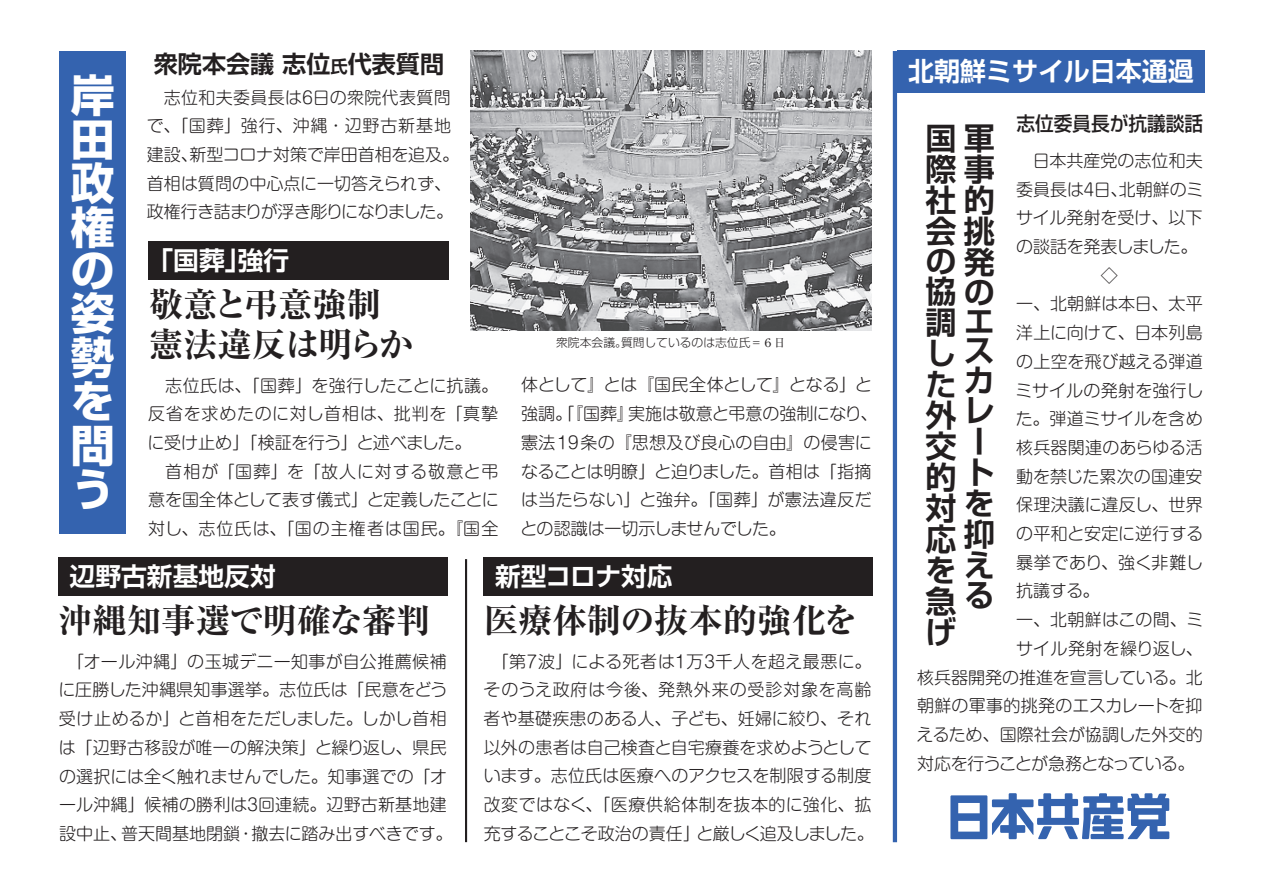
<style>
.page{position:relative;width:1263px;height:893px;background:#fff}
.page>*{position:absolute;margin:0;border:0;box-sizing:border-box;transform-origin:0 0}
.t1{font:700 44.1px/43.8px "Shin Go Pr 5";color:#fff;text-align:justify}
.t2{font:700 expanded 34.05px/40.3px "Ryumin Pr 5";color:#231f20}
.t3{font:700 31.05px/30.9px "Shin Go Pr 5 De";color:#231f20}
.t4{font:700 25.95px "Shin Go Pr 5 De";color:#fff}
.t5{font:700 25.5px "Shin Go Pr 5 De";color:#fff}
.t6{font:700 23.85px "Shin Go Pr 5 De";color:#231f20}
.t7{font:500 19.65px "Shin Go Pr 5";color:#231f20;scale:.95 1}
.t8{font:300 16.95px/28.7px "Shin M Go Pro";color:#231f20}
.t9{font:300 16.95px/28.7px "Shin M Go Pro";letter-spacing:.02em;color:#231f20}
.t10{font:300 16.95px "Shin M Go Pro";letter-spacing:-.035em;color:#231f20}
.t11{font:300 16.95px "Shin M Go Pro";letter-spacing:-.02em;color:#231f20}
.t12{font:300 11.7px "Shin Go Pr 5";letter-spacing:-.005em;color:#231f20}
.s1{font-size:17.1px}
.s2{font-family:"Ryumin Pr 5";font-weight:400}
</style>
<div class="page">
<div style="left:897px;top:51px;width:308px;height:42px;background:#3463af"></div>
<div style="left:59px;top:51px;width:67px;height:482px;background:#3463af"></div>
<svg style="left:950px;top:793px;width:219px;height:46px"></svg>
<div style="left:149px;top:241px;width:300px;height:38px;background:#231f20"></div>
<div style="left:58px;top:558px;width:389px;height:38px;background:#231f20"></div>
<div style="left:484px;top:558px;width:389px;height:38px;background:#231f20"></div>
<hr style="left:893px;top:51px;width:4px;height:791px;background:#3463af">
<hr style="left:465px;top:559px;width:2px;height:283px;background:#231f20">
<img style="left:470px;top:51px;width:401px;height:279px">
<h1 class="t1" style="left:71px;top:70px;width:45px">岸田政権の姿勢を問う</h1>
<h3 class="t6" style="left:154px;top:44px;width:292px">衆院本会議 志位<span class="s1">氏</span>代表質問</h3>
<p class="t8" style="left:147px;top:81px;width:314px">　志位和夫委員長は６日の衆院代表質問で、「国葬」強行、沖縄・辺野古新基地建設、新型コロナ対策で岸田首相を追及。首相は質問の中心点に一切答えられず、政権行き詰まりが浮き彫りになりました。</p>
<h3 class="t5" style="left:148px;top:239px;width:143px">「国葬」強行</h3>
<h2 class="t2" style="left:149px;top:281px;width:266px">敬意と弔意強制憲法違反は明らか</h2>
<p class="t12" style="left:556px;top:333px;width:231px">衆院本会議。質問しているのは志位氏<span class="s2">＝６日</span></p>
<p class="t9" style="left:148px;top:369px;width:353px">　志位氏は、「国葬」を強行したことに抗議。反省を求めたのに対し首相は、批判を「真摯に受け止め」「検証を行う」と述べました。<br>　首相が「国葬」を「故人に対する敬意と弔意を国全体として表す儀式」と定義したことに対し、志位氏は、「国の主権者は国民。『国全</p>
<p class="t8" style="left:520px;top:369px;width:358px">体として』とは『国民全体として』となる」と強調。「『国葬』実施は敬意と弔意の強制になり、憲法 19条の『思想及び良心の自由』の侵害になることは明瞭」と迫りました。首相は「指摘は当たらない」と強弁。「国葬」が憲法違反だとの認識は一切示しませんでした。</p>
<h3 class="t5" style="left:70px;top:556px;width:208px">辺野古新基地反対</h3>
<h2 class="t2" style="left:58px;top:598px;width:374px">沖縄知事選で明確な審判</h2>
<h3 class="t5" style="left:495px;top:556px;width:179px">新型コロナ対応</h3>
<h2 class="t2" style="left:484px;top:598px;width:376px">医療体制の抜本的強化を</h2>
<p class="t8" style="left:58px;top:645px;width:396px">　「オール沖縄」の玉城デニー知事が自公推薦候補に圧勝した沖縄県知事選挙。志位氏は「民意をどう受け止めるか」と首相をただしました。しかし首相は「辺野古移設が唯一の解決策」と繰り返し、県民の選択には全く触れませんでした。知事選での「オール沖縄」候補の勝利は３回連続。辺野古新基地建設中止、普天間基地閉鎖・撤去に踏み出すべきです。</p>
<p class="t8" style="left:484px;top:645px;width:392px">　「第７波」による死者は１万３千人を超え最悪に。そのうえ政府は今後、発熱外来の受診対象を高齢者や基礎疾患のある人、子ども、妊婦に絞り、それ以外の患者は自己検査と自宅療養を求めようとしています。志位氏は医療へのアクセスを制限する制度改変ではなく、「医療供給体制を抜本的に強化、拡充することこそ政治の責任」と厳しく追及しました。</p>
<h3 class="t4" style="left:908px;top:50px;width:287px">北朝鮮ミサイル日本通過</h3>
<p class="t7" style="left:1016px;top:107px;width:198px">志位委員長が抗議談話</p>
<h3 class="t3" style="left:925px;top:120px;width:71px">国軍際事社的会挑の発協の調<br>し<br>た<br>外<br>交<br>的<br>対<br>応<br>を<br>急<br>げ</h3>
<p class="t8" style="left:1016px;top:144px;width:188px">　日本共産党の志位和夫</p>
<p class="t8" style="left:1016px;top:173px;width:189px">委員長は４日、北朝鮮のミ</p>
<p class="t8" style="left:1016px;top:202px;width:188px">サイル発射を受け、以下</p>
<p class="t11" style="left:1016px;top:233px;width:183px">の談話を発表しました。</p>
<p class="t8" style="left:1101px;top:259px;width:19px">◇</p>
<p class="t8" style="left:1016px;top:288px;width:188px">一、北朝鮮は本日、太平</p>
<p class="t8" style="left:1016px;top:316px;width:188px">洋上に向けて、日本列島</p>
<p class="t8" style="left:1016px;top:345px;width:188px">の上空を飛び越える弾道</p>
<p class="t8" style="left:1016px;top:374px;width:189px">ミサイルの発射を強行し</p>
<p class="t8" style="left:1016px;top:403px;width:188px">た。弾道ミサイルを含め</p>
<p class="t8" style="left:1016px;top:431px;width:188px">核兵器関連のあらゆる活</p>
<p class="t8" style="left:1016px;top:460px;width:188px">動を禁じた累次の国連安</p>
<p class="t8" style="left:1016px;top:489px;width:188px">保理決議に違反し、世界</p>
<p class="t8" style="left:1016px;top:517px;width:189px">の平和と安定に逆行する</p>
<p class="t9" style="left:1016px;top:546px;width:189px">暴挙であり、強く非難し</p>
<p class="t8" style="left:1016px;top:575px;width:85px">抗議する。</p>
<p class="t9" style="left:1016px;top:603px;width:189px">一、北朝鮮はこの間、ミ</p>
<p class="t8" style="left:1016px;top:632px;width:188px">サイル発射を繰り返し、</p>
<p class="t8" style="left:917px;top:661px;width:287px">核兵器開発の推進を宣言している。北</p>
<p class="t8" style="left:917px;top:689px;width:287px">朝鮮の軍事的挑発のエスカレートを抑</p>
<p class="t8" style="left:916px;top:718px;width:288px">えるため、国際社会が協調した外交的</p>
<p class="t10" style="left:917px;top:750px;width:279px">対応を行うことが急務となっている。</p>
<h3 class="t3" style="left:964px;top:303px;width:31px">エスカレートを抑える</h3>
</div>
